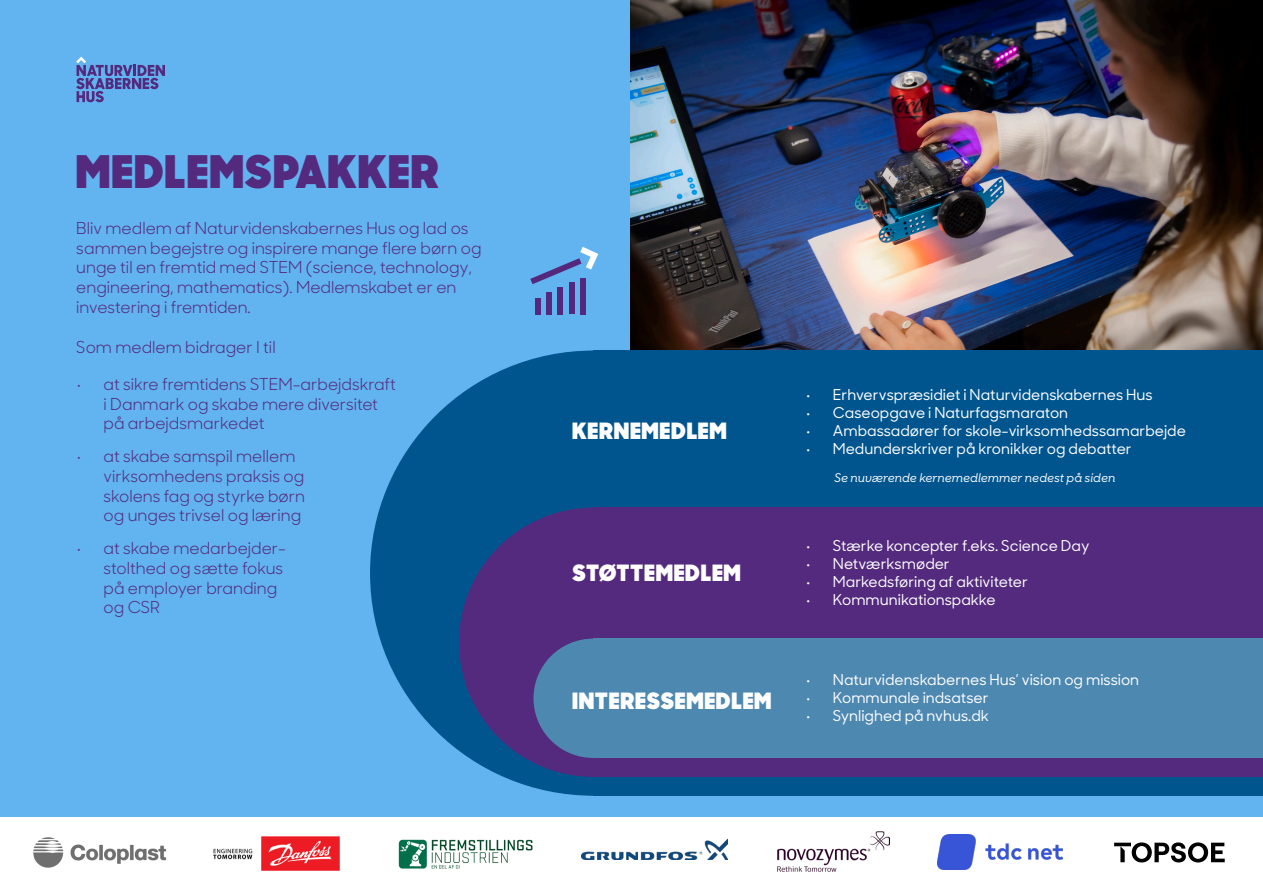
<style>
.page{position:relative;width:1263px;height:893px;background:#fff}
.page>*{position:absolute;margin:0;border:0;box-sizing:border-box;transform-origin:0 0}
.t1{font:900 45px "Sharp Sans Display No 1";letter-spacing:.05em;color:#542a7e}
.t2{font:900 22.5px "Sharp Sans Display No 1";letter-spacing:.06em;color:#fff}
.t3{font:16.5px/19.8px "Sharp Sans Display No 1";color:#542a7e}
.t4{font:500 15px "Sharp Sans Display No 1";color:#fff}
.t5{font:italic 500 12px "Sharp Sans Display No 1";color:#fff}
</style>
<div class="page">
<div style="left:0;top:0;width:1263px;height:816px;background:#62b4f0"></div>
<svg style="left:76px;top:57px;width:89px;height:45px"></svg>
<svg style="left:1114px;top:842px;width:111px;height:20px"></svg>
<img style="left:581px;top:839px;width:146px;height:20px">
<img style="left:213px;top:836px;width:127px;height:35px">
<img style="left:777px;top:832px;width:112px;height:39px">
<img style="left:34px;top:837px;width:132px;height:31px">
<img style="left:938px;top:834px;width:125px;height:36px">
<div style="left:546px;top:292px;width:6px;height:22px;background:#54297d"></div>
<div style="left:535px;top:298px;width:5px;height:16px;background:#54297d"></div>
<div style="left:557px;top:287px;width:6px;height:27px;background:#54297d"></div>
<div style="left:569px;top:282px;width:5px;height:32px;background:#54297d"></div>
<div style="left:580px;top:278px;width:6px;height:36px;background:#54297d"></div>
<svg style="left:530px;top:247px;width:68px;height:37px"></svg>
<img style="left:399px;top:840px;width:133px;height:29px">
<img style="left:631px;top:0;width:632px;height:350px">
<div style="left:370px;top:350px;width:447px;height:446px;background:#00558f;border-radius:50%"></div>
<div style="left:594px;top:350px;width:669px;height:446px;background:#00558f"></div>
<div style="left:459px;top:508px;width:269px;height:269px;background:#542a7e;border-radius:50%"></div>
<div style="left:594px;top:508px;width:669px;height:269px;background:#542a7e"></div>
<div style="left:533px;top:639px;width:120px;height:119px;background:#4d88b1;border-radius:50%"></div>
<div style="left:594px;top:639px;width:669px;height:119px;background:#4d88b1"></div>
<p class="t1" style="left:77px;top:139px;width:363px">MEDLEMSPAKKER</p>
<p class="t3" style="left:76px;top:217px;width:407px">Bliv medlem af Naturvidenskabernes Hus og lad os sammen begejstre og inspirere mange flere børn og unge til en fremtid med STEM (science, technology, engineering, mathematics). Medlemskabet er en investering i fremtiden.</p>
<p class="t3" style="left:76px;top:336px;width:201px">Som medlem bidrager I til</p>
<p class="t3" style="left:104px;top:373px;width:294px;text-indent:-27px">• at sikre fremtidens STEM-arbejdskraft i Danmark og skabe mere diversitet på arbejdsmarkedet</p>
<p class="t3" style="left:104px;top:445px;width:203px;text-indent:-27px">• at skabe samspil mellem virksomhedens praksis og skolens fag og styrke børn og unges trivsel og læring</p>
<p class="t3" style="left:104px;top:537px;width:184px;text-indent:-27px">• at skabe medarbejder&shy;stolthed og sætte fokus på employer branding og CSR</p>
<p class="t2" style="left:572px;top:414px;width:155px">KERNEMEDLEM</p>
<p class="t2" style="left:572px;top:556px;width:170px">STØTTEMEDLEM</p>
<p class="t2" style="left:572px;top:684px;width:200px">INTERESSEMEDLEM</p>
<p class="t4" style="left:806px;top:384px;width:348px">• Erhvervspræsidiet i Naturvidenskabernes Hus</p>
<p class="t4" style="left:806px;top:402px;width:264px">• Caseopgave i Naturfagsmaraton</p>
<p class="t4" style="left:806px;top:420px;width:381px">• Ambassadører for skole-virksomhedssamarbejde</p>
<p class="t4" style="left:806px;top:438px;width:327px">• Medunderskriver på kronikker og debatter</p>
<p class="t5" style="left:834px;top:468px;width:282px">Se nuværende kernemedlemmer nedest på siden</p>
<p class="t4" style="left:806px;top:535px;width:285px">• Stærke koncepter f.eks. Science Day</p>
<p class="t4" style="left:806px;top:553px;width:145px">• Netværksmøder</p>
<p class="t4" style="left:806px;top:571px;width:223px">• Markedsføring af aktiviteter</p>
<p class="t4" style="left:806px;top:589px;width:191px">• Kommunikationspakke</p>
<p class="t4" style="left:806px;top:669px;width:335px">• Naturvidenskabernes Hus’ vision og mission</p>
<p class="t4" style="left:806px;top:687px;width:184px">• Kommunale indsatser</p>
<p class="t4" style="left:806px;top:705px;width:184px">• Synlighed på nvhus.dk</p>
</div>
